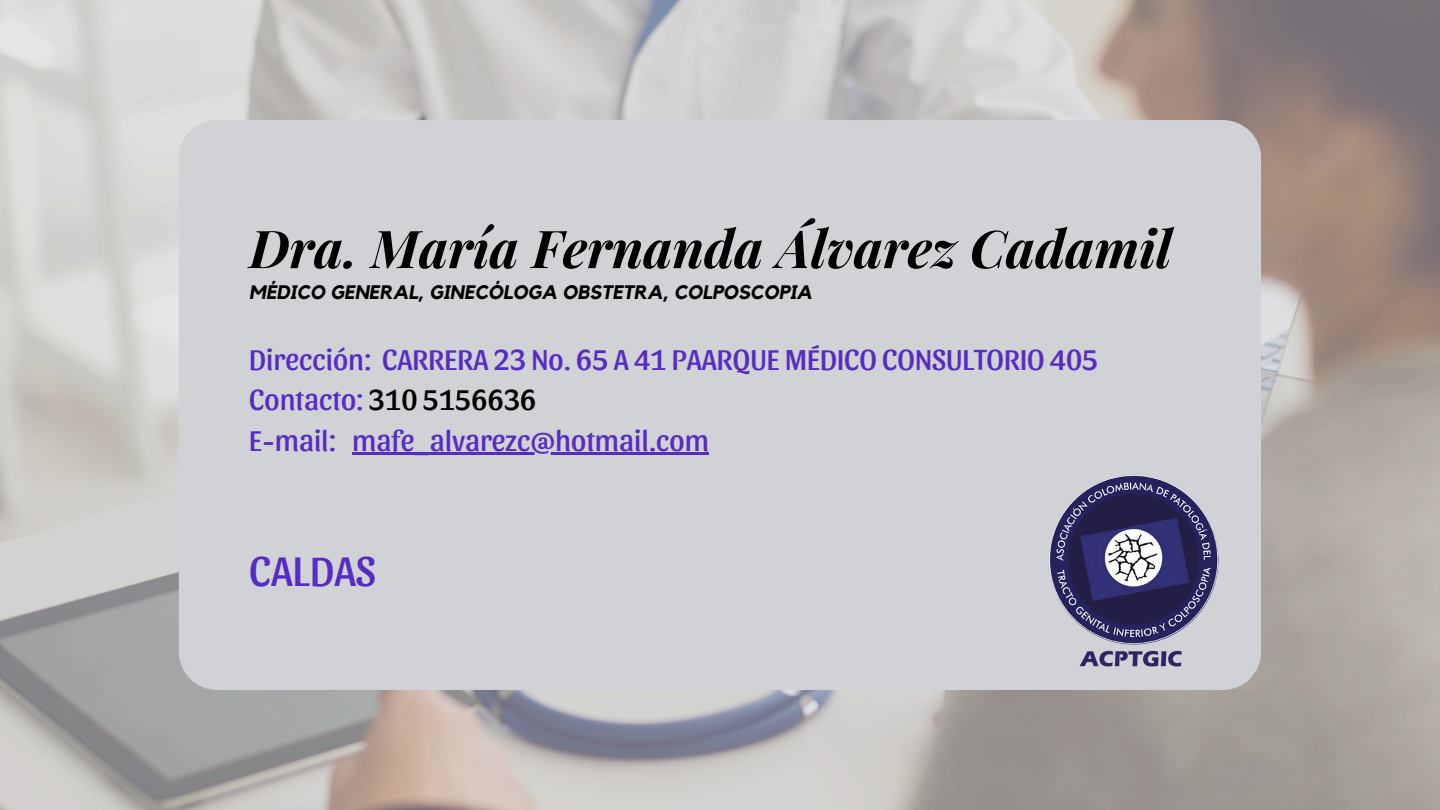
<style>
.page{position:relative;width:1440px;height:810px;background:#fff}
.page>*{position:absolute;margin:0;border:0;box-sizing:border-box;transform-origin:0 0}
.t1{font:italic 700 52.3px "Playfair Display";color:#000}
.t2{font:43px "Sansita";color:#572cc2}
.t3{font:30px/40.5px "Sansita";color:#572cc2}
.t4{font:italic 700 19.5px "Kollektif";color:#000}
.s1{color:#000}
</style>
<div class="page">
<div style="left:179px;top:120px;width:1082px;height:570px;background:#d0d2d6"></div>
<img style="left:1039px;top:467px;width:192px;height:203px">
<hr style="left:352px;top:452px;width:357px;height:3px;background:#572cc2">
<h1 class="t1" style="left:249px;top:212px;width:924px">Dra. María Fernanda Álvarez Cadamil</h1>
<p class="t4" style="left:249px;top:283px;width:564px">MÉDICO GENERAL, GINECÓLOGA OBSTETRA, COLPOSCOPIA</p>
<h3 class="t3" style="left:249px;top:337px;width:851px">Dirección: CARRERA 23 No. 65 A 41 PAARQUE MÉDICO CONSULTORIO 405<br>Contacto: <span class="s1">310 5156636<br></span>E-mail:</h3>
<h2 class="t3" style="left:352px;top:418px;width:358px">mafe_alvarezc@hotmail.com</h2>
<h2 class="t2" style="left:249px;top:542px;width:129px">CALDAS</h2>
</div>
